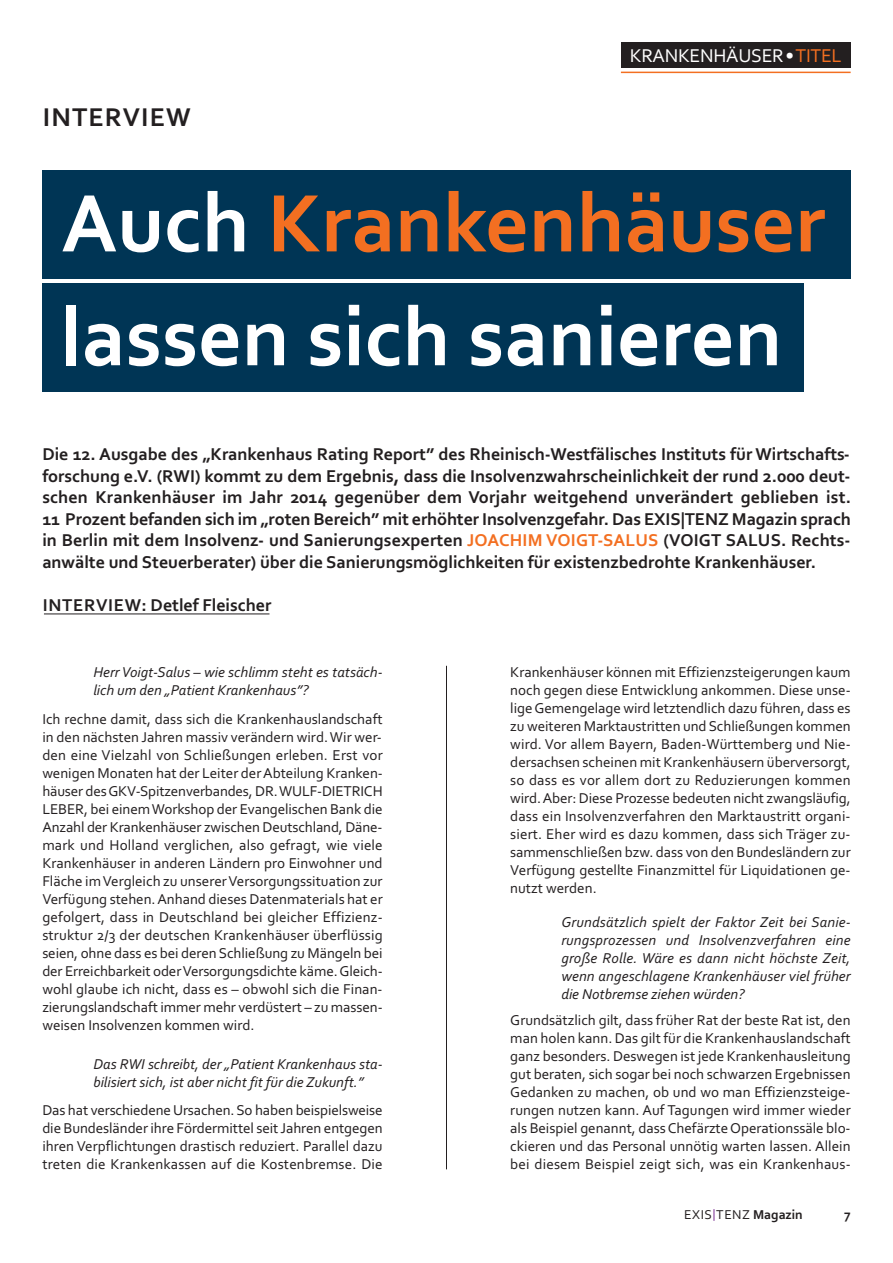
<style>
.page{position:relative;width:893px;height:1263px;background:#fff}
.page>*{position:absolute;margin:0;border:0;box-sizing:border-box;transform-origin:0 0}
.t1{font:700 85.5px/113.9px "Corbel";color:#fff}
.t2{font:700 27px "Corbel";letter-spacing:.04em;color:#231f20}
.t3{font:19.5px "Corbel";letter-spacing:-.015em;color:#fff}
.t4{font:700 18px/21.6px "Corbel";color:#231f20;text-align:justify}
.t5{font:15px/18px "Corbel";color:#231f20;text-align:justify}
.t6{font:italic 15px/18px "Corbel";color:#231f20}
.t7{font:13.5px "Corbel";letter-spacing:.04em;color:#231f20}
.t8{font:700 13.5px "Corbel";color:#231f20}
.s1{color:#f36f21}
.s2{font-weight:700}
</style>
<div class="page">
<svg style="left:713px;top:1209px;width:1px;height:12px"></svg>
<div style="left:621px;top:43px;width:229px;height:25px;background:#231f20"></div>
<hr style="left:621px;top:72px;width:229px;height:1px;background:#f36f21">
<div style="left:42px;top:171px;width:808px;height:108px;background:#003555"></div>
<div style="left:42px;top:283px;width:761px;height:109px;background:#003555"></div>
<hr style="left:446px;top:666px;width:1px;height:503px;background:#231f20">
<hr style="left:44px;top:614px;width:225px;height:1px;background:#231f20">
<h2 class="t2" style="left:43px;top:101px;width:149px">INTERVIEW</h2>
<h3 class="t3" style="left:629px;top:43px;width:213px">KRANKENHÄUSER •<span class="s1">TITEL</span></h3>
<h1 class="t1" style="left:60px;top:164px;width:766px">Auch <span class="s1">Krankenhäuser </span>lassen sich sanieren</h1>
<p class="t4" style="left:42px;top:443px;width:810px">Die 12. Ausgabe des „Krankenhaus Rating Report” des Rheinisch-Westfälisches Instituts für Wirtschafts&shy;forschung e.V. (RWI) kommt zu dem Ergebnis, dass die Insolvenzwahrscheinlichkeit der rund 2.000 deut&shy;schen Krankenhäuser im Jahr 2014 gegenüber dem Vorjahr weitgehend unverändert geblieben ist.<br>11 Prozent befanden sich im „roten Bereich” mit erhöhter Insolvenzgefahr. Das EXIS|TENZ Magazin sprach in Berlin mit dem Insolvenz- und Sanierungsexperten <span class="s1">JOACHIM VOIGT-SALUS</span> (VOIGT SALUS. Rechts - anwälte und Steuerberater) über die Sanierungsmöglichkeiten für existenzbedrohte Krankenhäuser.</p>
<p class="t4" style="left:43px;top:594px;width:230px">INTERVIEW: Detlef Fleischer</p>
<p class="t6" style="left:93px;top:663px;width:290px">Herr Voigt-Salus – wie schlimm steht es tatsäch&shy;lich um den „Patient Krankenhaus”?</p>
<p class="t5" style="left:42px;top:709px;width:342px">Ich rechne damit, dass sich die Krankenhauslandschaft in den nächsten Jahren massiv verändern wird. Wir wer&shy;den eine Vielzahl von Schließungen erleben. Erst vor wenigen Monaten hat der Leiter der Abteilung Kranken&shy;häuser des GKV-Spitzenverbandes, DR. WULF-DIET RICH LEBER, bei einem Workshop der Evangelischen Bank die Anzahl der Krankenhäuser zwischen Deutschland, Däne - mark und Holland verglichen, also gefragt, wie viele Krankenhäuser in anderen Ländern pro Einwohner und Fläche im Vergleich zu unserer Versorgungssituation zur Verfügung stehen. Anhand dieses Datenmaterials hat er gefolgert, dass in Deutschland bei gleicher Effizienz&shy;struktur 2/3 der deutschen Krankenhäuser über flüssig seien, ohne dass es bei deren Schließung zu Mängeln bei der Erreichbarkeit oder Versorgungsdichte käme. Gleich&shy;wohl glaube ich nicht, dass es – obwohl sich die Finan&shy;zierungslandschaft immer mehr verdüstert – zu massen&shy;weisen Insolvenzen kommen wird.</p>
<p class="t6" style="left:93px;top:1054px;width:291px">Das RWI schreibt, der „Patient Krankenhaus sta&shy;bilisiert sich, ist aber nicht fit für die Zukunft.”</p>
<p class="t5" style="left:42px;top:1101px;width:342px">Das hat verschiedene Ursachen. So haben beispielsweise die Bundesländer ihre Fördermittel seit Jahren entgegen ihren Verpflichtungen drastisch reduziert. Parallel dazu treten die Krankenkassen auf die Kostenbremse. Die</p>
<p class="t5" style="left:510px;top:663px;width:342px">Krankenhäuser können mit Effizienzsteigerungen kaum noch gegen diese Entwicklung ankommen. Diese unse&shy;lige Gemengelage wird letztendlich dazu führen, dass es zu weiteren Marktaustritten und Schließungen kommen wird. Vor allem Bayern, Baden-Württemberg und Nie&shy;dersachsen scheinen mit Krankenhäusern überversorgt, so dass es vor allem dort zu Reduzierungen kommen wird. Aber: Diese Prozesse bedeuten nicht zwangsläufig, dass ein Insolvenzverfahren den Marktaustritt organi&shy;siert. Eher wird es dazu kommen, dass sich Träger zu&shy;sammenschließen bzw. dass von den Bundesländern zur Verfügung gestellte Finanzmittel für Liquidationen ge&shy;nutzt werden.</p>
<p class="t6" style="left:561px;top:912px;width:291px;text-align:justify">Grundsätzlich spielt der Faktor Zeit bei Sanie&shy;rungsprozessen und Insolvenzverfahren eine große Rolle. Wäre es dann nicht höchste Zeit, wenn angeschlagene Krankenhäuser viel früher die Notbremse ziehen würden?</p>
<p class="t5" style="left:510px;top:1011px;width:342px">Grundsätzlich gilt, dass früher Rat der beste Rat ist, den man holen kann. Das gilt für die Krankenhauslandschaft ganz besonders. Deswegen ist jede Krankenhausleitung gut beraten, sich sogar bei noch schwarzen Ergebnissen Gedanken zu machen, ob und wo man Effizienzsteige&shy;rungen nutzen kann. Auf Tagungen wird immer wieder als Beispiel genannt, dass Chefärzte Operationssäle blo&shy;ckieren und das Personal unnötig warten lassen. Allein bei diesem Beispiel zeigt sich, was ein Krankenhaus -</p>
<p class="t7" style="left:684px;top:1206px;width:120px">EXIS TENZ <span class="s2">Magazin</span></p>
<p class="t8" style="left:844px;top:1206px;width:8px">7</p>
</div>
